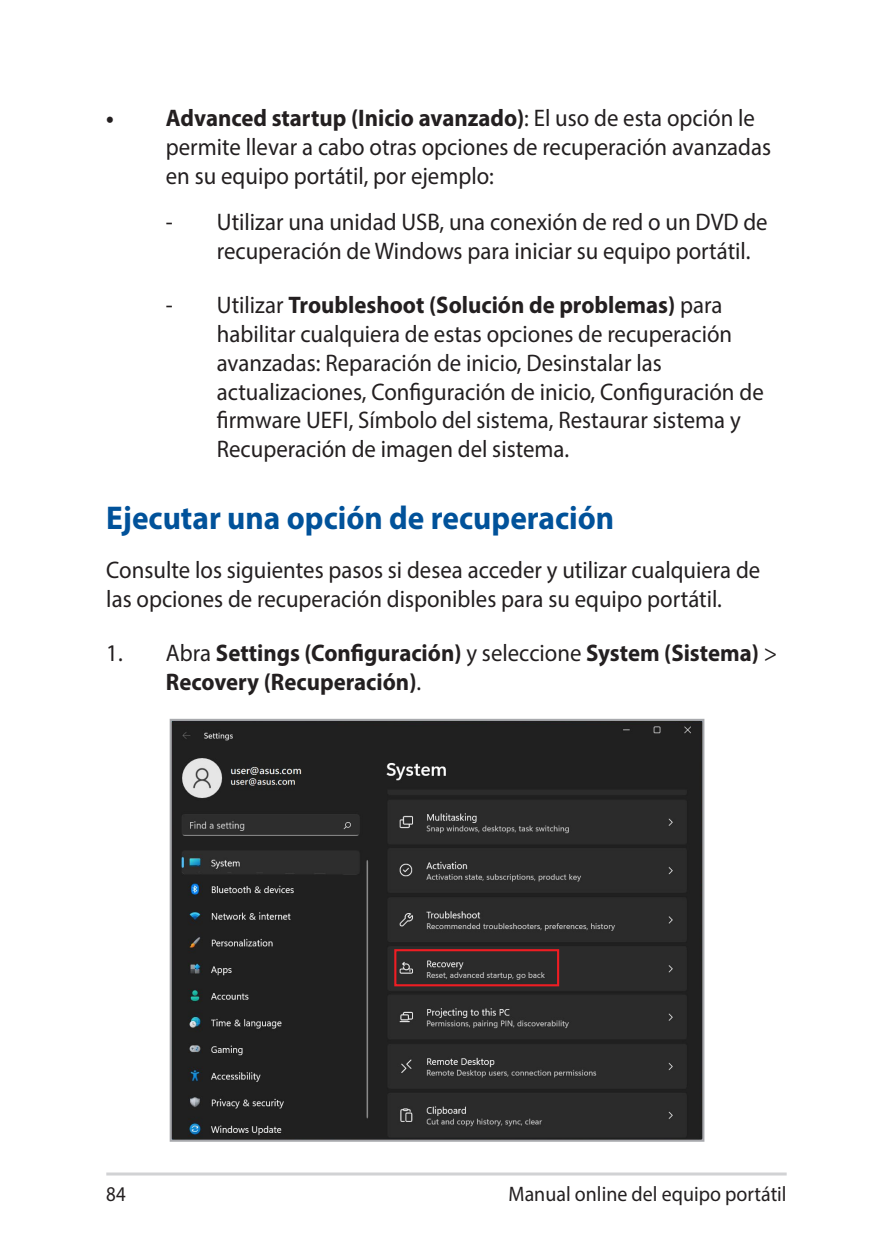
<style>
.page{position:relative;width:893px;height:1259px;background:#fff}
.page>*{position:absolute;margin:0;border:0;box-sizing:border-box;transform-origin:0 0}
.t1{font:700 33px "Myriad Pro";color:#01529a;scale:.95 1}
.t2{font:24px/28.8px "Myriad Pro";color:#231f20;scale:.95 1}
.t3{font:700 24px/28.8px "Myriad Pro";color:#231f20;scale:.95 1}
.t4{font:21px "Myriad Pro";color:#231f20;scale:.95 1}
.t5{font:21px "Myriad Pro";color:#231f20;scale:.9 1}
.s1{font-weight:700}
.s2{font-weight:400}
</style>
<div class="page">
<hr style="left:106px;top:1172px;width:681px;height:3px;background:#d1d2d4">
<img style="left:173px;top:722px;width:528px;height:416px">
<div style="left:170px;top:719px;width:534px;height:422px;border:2px solid #a8a9ad"></div>
<div style="left:394px;top:949px;width:165px;height:37px;border:2px solid #ee1d23"></div>
<p class="t2" style="left:166px;top:104px;width:639px;text-indent:-60px"><span class="s1">• Advanced startup (Inicio avanzado)</span>: El uso de esta opción le permite llevar a cabo otras opciones de recuperación avanzadas en su equipo portátil, por ejemplo:</p>
<p class="t2" style="left:217px;top:207px;width:581px;text-indent:-51px">- Utilizar una unidad USB, una conexión de red o un DVD de recuperación de Windows para iniciar su equipo portátil.</p>
<p class="t2" style="left:217px;top:290px;width:577px;text-indent:-51px">- Utilizar <span class="s1">Troubleshoot (Solución de problemas)</span> para habilitar cualquiera de estas opciones de recuperación avanzadas: Reparación de inicio, Desinstalar las actualizaciones, Configuración de inicio, Configuración de firmware UEFI, Símbolo del sistema, Restaurar sistema y Recuperación de imagen del sistema.</p>
<h1 class="t1" style="left:106px;top:496px;width:536px">Ejecutar una opción de recuperación</h1>
<p class="t2" style="left:106px;top:555px;width:690px">Consulte los siguientes pasos si desea acceder y utilizar cualquiera de las opciones de recuperación disponibles para su equipo portátil.</p>
<p class="t3" style="left:166px;top:638px;width:645px;text-indent:-60px"><span class="s2">1. Abra</span> Settings (Configuración) <span class="s2">y seleccione</span> System (Sistema) <span class="s2">&gt;<br></span>Recovery (Recuperación)<span class="s2">.</span></p>
<p class="t5" style="left:106px;top:1180px;width:23px">84</p>
<p class="t4" style="left:508px;top:1180px;width:294px">Manual online del equipo portátil</p>
</div>
